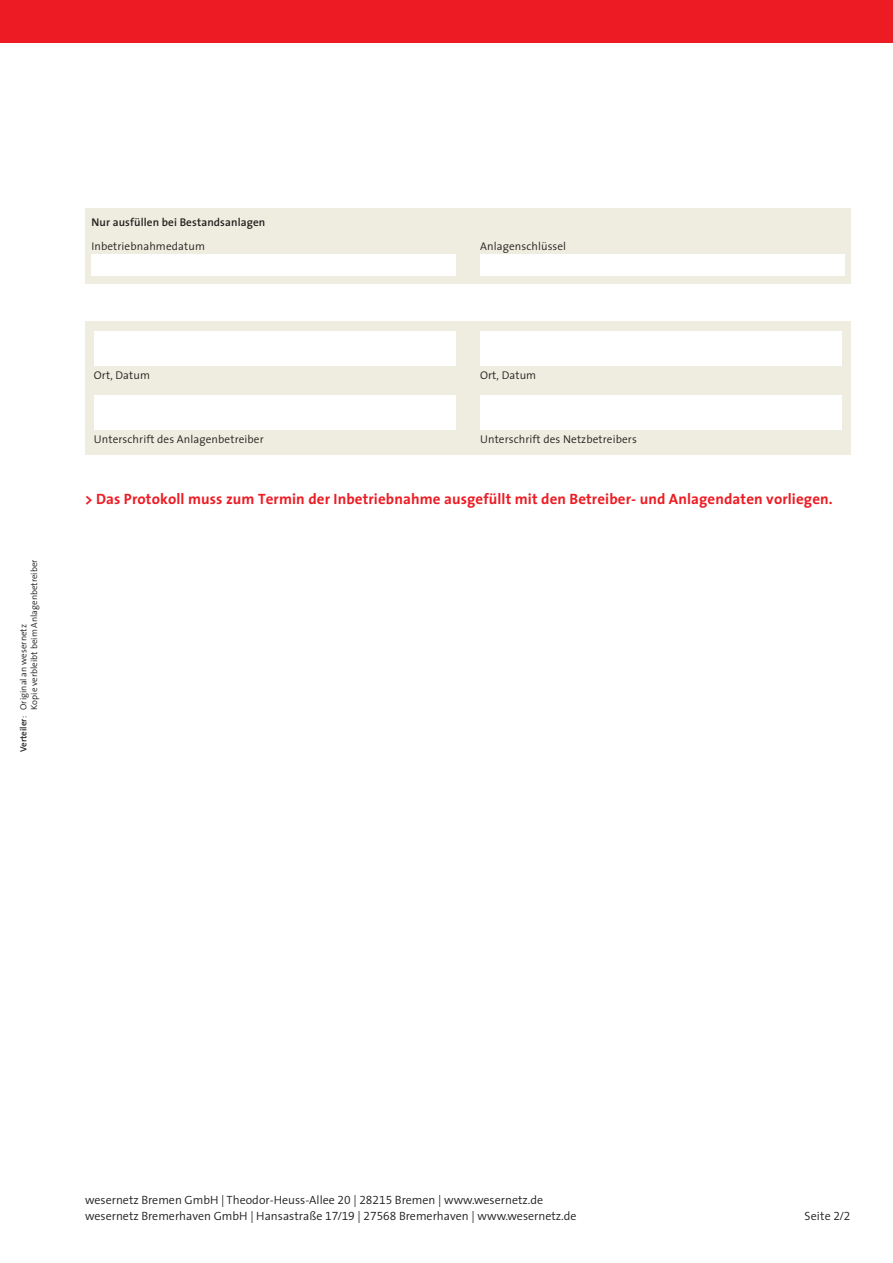
<style>
.page{position:relative;width:893px;height:1263px;background:#fff}
.page>*{position:absolute;margin:0;border:0;box-sizing:border-box;transform-origin:0 0}
.t1{font:700 15px "The Sans";letter-spacing:.01em;color:#ed1c24}
.t2{font:300 12px/16.5px "The Sans";color:#231f20}
.t3{font:300 11.25px "The Sans";letter-spacing:.01em;color:#231f20}
.t4{font:600 11.25px "The Sans";letter-spacing:.01em;color:#231f20}
.t5{font:300 9px/10.8px "The Sans";color:#231f20}
.s1{font-weight:600}
.s2{font-family:"The Sans Semi Light Caps";font-weight:400}
.s3{font-family:"The Sans Semi Light Expert";font-weight:400}
</style>
<div class="page">
<div style="left:0;top:0;width:893px;height:43px;background:#ed1c24"></div>
<div style="left:85px;top:322px;width:765px;height:133px;background:#efeddf"></div>
<div style="left:94px;top:331px;width:361px;height:34px;background:#fff"></div>
<div style="left:94px;top:395px;width:361px;height:34px;background:#fff"></div>
<div style="left:480px;top:331px;width:362px;height:34px;background:#fff"></div>
<div style="left:480px;top:395px;width:362px;height:34px;background:#fff"></div>
<div style="left:85px;top:208px;width:765px;height:76px;background:#efeddf"></div>
<div style="left:91px;top:254px;width:365px;height:21px;background:#fff"></div>
<div style="left:480px;top:254px;width:364px;height:21px;background:#fff"></div>
<p class="t4" style="left:91px;top:212px;width:175px">Nur ausfüllen bei Bestandsanlagen</p>
<p class="t3" style="left:91px;top:237px;width:115px">Inbetriebnahmedatum</p>
<p class="t3" style="left:480px;top:237px;width:88px">Anlagenschlüssel</p>
<p class="t5" style="left:18px;top:710px;width:152px;text-indent:-43px;rotate:-90deg"><span class="s1">Verteiler</span><span class="s2">:</span> Original an wesernetz<br>Kopie verbleibt beim Anlagenbetreiber</p>
<p class="t3" style="left:94px;top:366px;width:58px">Ort, Datum</p>
<p class="t3" style="left:94px;top:430px;width:171px">Unterschrift des Anlagenbetreiber</p>
<p class="t3" style="left:480px;top:366px;width:58px">Ort, Datum</p>
<p class="t3" style="left:480px;top:430px;width:158px">Unterschrift des Netzbetreibers</p>
<p class="t1" style="left:85px;top:486px;width:749px">&gt; Das Protokoll muss zum Termin der Inbetriebnahme ausgefüllt mit den Betreiber- und Anlagendaten vorliegen.</p>
<p class="t2" style="left:85px;top:1191px;width:493px">wesernetz Bremen GmbH | Theodor-Heuss-Allee <span class="s3">20</span> | <span class="s3">28215</span> Bremen | www.wesernetz.de wesernetz Bremerhaven GmbH | Hansastraße <span class="s3">17/19</span> | <span class="s3">27568</span> Bremerhaven | www.wesernetz.de</p>
<p class="t2" style="left:804px;top:1208px;width:47px">Seite <span class="s3">2/2</span></p>
</div>
